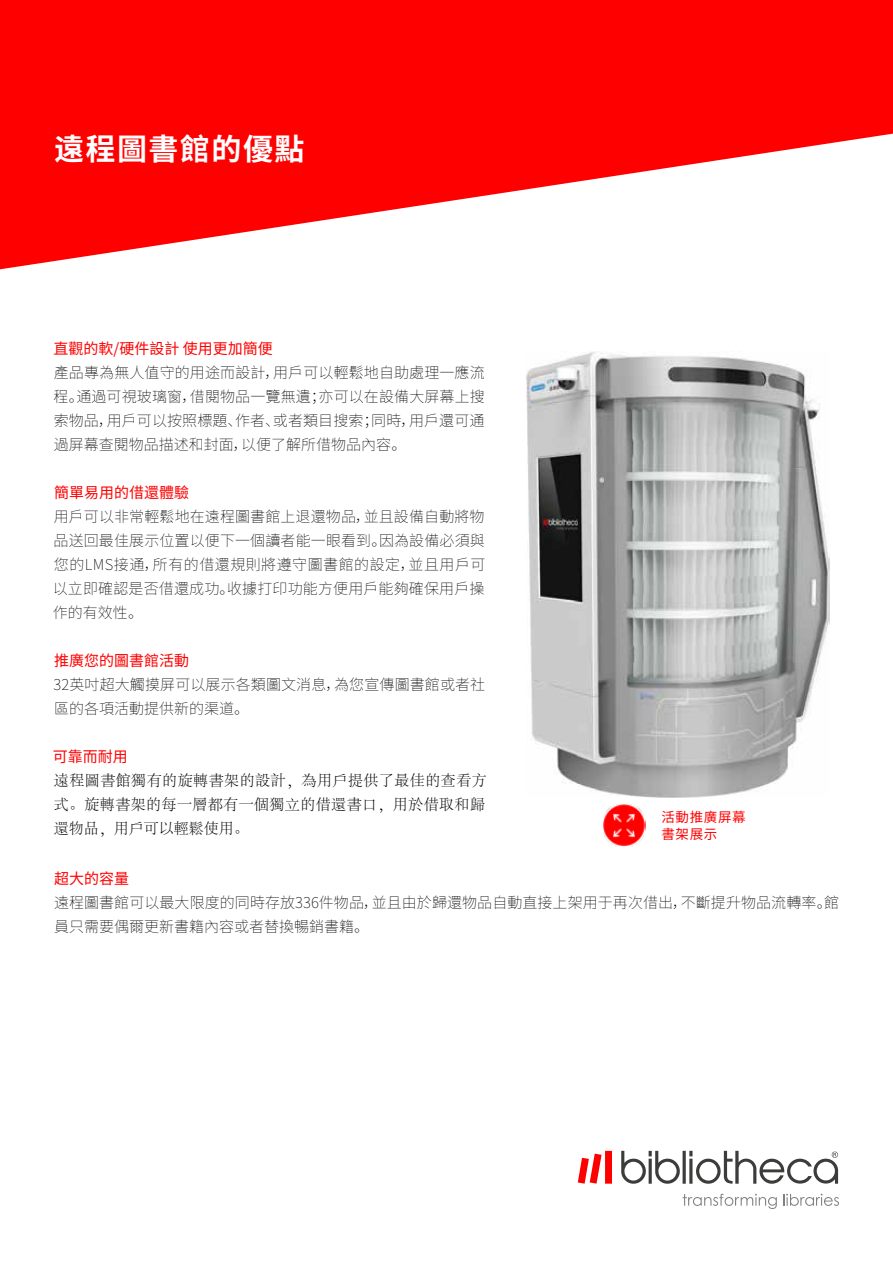
<style>
.page{position:relative;width:893px;height:1263px;background:#fff}
.page>*{position:absolute;margin:0;border:0;box-sizing:border-box;transform-origin:0 0}
.t1{font:700 30px "Source Han Sans SC";letter-spacing:.05em;color:#fff}
.t2{font:200 15px/24px "Source Han Sans SC";letter-spacing:.005em;color:#000;text-align:justify}
.t3{font:300 15px/24px "Adobe Song Std";letter-spacing:.03em;color:#000}
.t4{font:15px "Source Han Sans SC";color:#f00}
.t5{font:13.5px/16.5px "Source Han Sans SC";letter-spacing:.05em;color:#f00}
</style>
<div class="page">
<svg style="left:0;top:0;width:893px;height:269px;fill:#f00"></svg>
<svg style="left:683px;top:1194px;width:94px;height:15px"></svg>
<svg style="left:783px;top:1194px;width:56px;height:12px"></svg>
<svg style="left:621px;top:1151px;width:59px;height:33px"></svg>
<hr style="left:683px;top:1151px;width:3px;height:33px;background:#3c3c3b">
<svg style="left:689px;top:1151px;width:149px;height:33px"></svg>
<svg style="left:578px;top:1151px;width:34px;height:33px"></svg>
<img style="left:526px;top:351px;width:304px;height:446px">
<img style="left:603px;top:804px;width:42px;height:42px">
<h1 class="t1" style="left:54px;top:132px;width:252px">遠程圖書館的優點</h1>
<p class="t4" style="left:54px;top:340px;width:221px">直觀的軟/硬件設計 使用更加簡便</p>
<p class="t2" style="left:54px;top:361px;width:433px">產品專為無人值守的用途而設計，用戶可以輕鬆地自助處理一應流程。通過可視玻璃窗，借閱物品一覽無遺；亦可以在設備大屏幕上搜索物品，用戶可以按照標題、作者、或者類目搜索；同時，用戶還可通過屏幕查閱物品描述和封面，以便了解所借物品內容。</p>
<p class="t4" style="left:54px;top:484px;width:137px">簡單易用的借還體驗</p>
<p class="t2" style="left:53px;top:505px;width:434px">用戶可以非常輕鬆地在遠程圖書館上退還物品，並且設備自動將物品送回最佳展示位置以便下一個讀者能一眼看到。因為設備必須與您的LMS接通，所有的借還規則將遵守圖書館的設定，並且用戶可以立即確認是否借還成功。收據打印功能方便用戶能夠確保用戶操作的有效性。</p>
<p class="t4" style="left:54px;top:652px;width:136px">推廣您的圖書館活動</p>
<p class="t2" style="left:54px;top:673px;width:433px">32英吋超大觸摸屏可以展示各類圖文消息，為您宣傳圖書館或者社區的各項活動提供新的渠道。</p>
<p class="t4" style="left:53px;top:748px;width:76px">可靠而耐用</p>
<p class="t3" style="left:54px;top:769px;width:435px">遠程圖書館獨有的旋轉書架的設計，為用戶提供了最佳的查看方式。旋轉書架的每一層都有一個獨立的借還書口，用於借取和歸還物品，用戶可以輕鬆使用。</p>
<p class="t4" style="left:54px;top:870px;width:77px">超大的容量</p>
<p class="t2" style="left:54px;top:890px;width:786px">遠程圖書館可以最大限度的同時存放336件物品，並且由於歸還物品自動直接上架用于再次借出，不斷提升物品流轉率。館員只需要偶爾更新書籍內容或者替換暢銷書籍。</p>
<p class="t5" style="left:661px;top:809px;width:86px">活動推廣屏幕書架展示</p>
</div>
